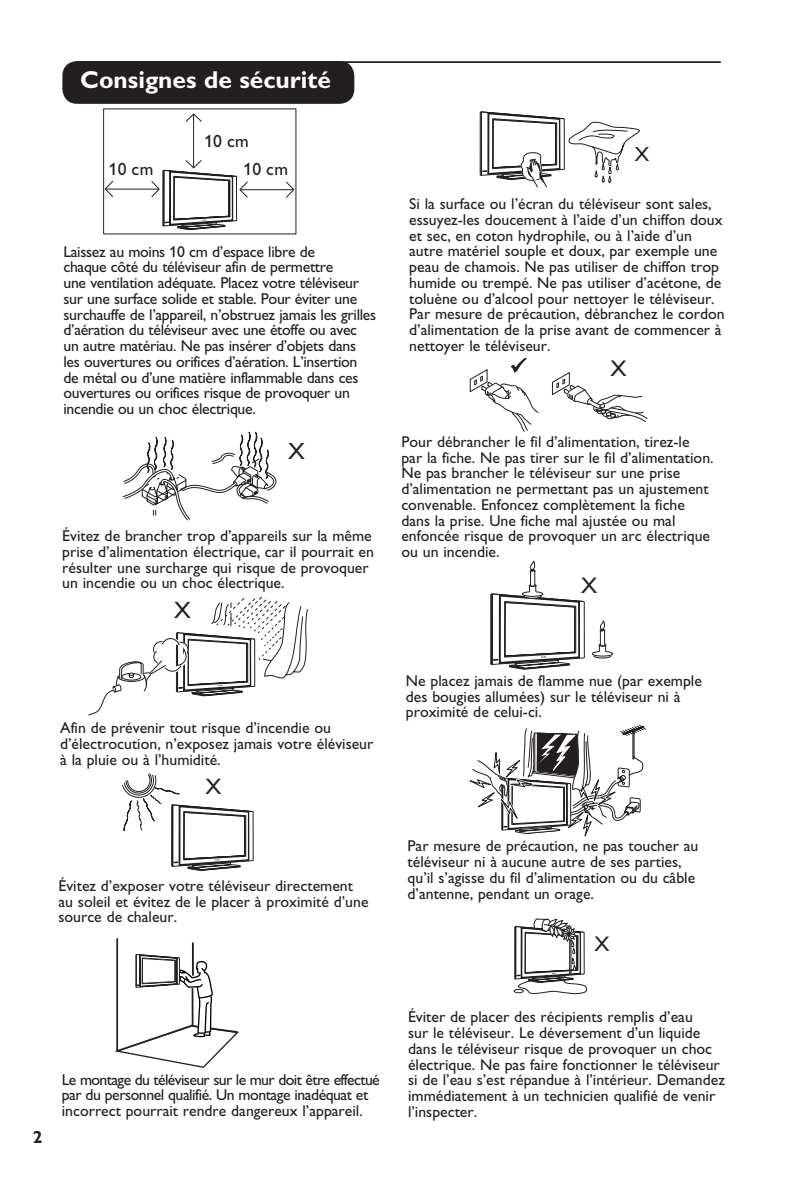
<style>
.page{position:relative;width:797px;height:1194px;background:#fff}
.page>*{position:absolute;margin:0;border:0;box-sizing:border-box;transform-origin:0 0}
.t1{font:700 24.5px "Gill Alt One";color:#fff}
.t2{font:23.62px "Gill Alt One";color:#231f20}
.t3{font:22.75px "Gill Alt One";color:#231f20}
.t4{font:22.4px "Gill Alt One";color:#231f20}
.t5{font:21.18px "Gill Alt One";color:#231f20}
.t6{font:20.47px "Gill Alt One";color:#231f20}
.t7{font:17.68px "Gill Alt One";letter-spacing:.015em;color:#231f20}
.t8{font:700 17.5px "Gill Alt One";color:#231f20}
.t9{font:15.75px/15.8px "Gill Alt One";color:#231f20}
.t10{font:15.75px/15.8px "Gill Alt One";letter-spacing:-.02em;color:#231f20}
.t11{font:15.75px/15.8px "Gill Alt One";letter-spacing:-.03em;color:#231f20}
</style>
<div class="page">
<div style="left:62px;top:61px;width:292px;height:43px;background:#231f20;border-radius:15px"></div>
<hr style="left:334px;top:61px;width:386px;height:2px;background:#231f20">
<svg style="left:479px;top:111px;width:161px;height:77px"></svg>
<svg style="left:104px;top:113px;width:191px;height:117px"></svg>
<svg style="left:88px;top:596px;width:220px;height:275px"></svg>
<svg style="left:122px;top:431px;width:154px;height:90px"></svg>
<svg style="left:469px;top:358px;width:179px;height:74px"></svg>
<div style="left:628px;top:359px;width:13px;height:13px;background:#fff;border-radius:50%"></div>
<svg style="left:490px;top:560px;width:95px;height:110px"></svg>
<svg style="left:591px;top:620px;width:22px;height:39px"></svg>
<svg style="left:469px;top:724px;width:177px;height:113px"></svg>
<svg style="left:115px;top:938px;width:124px;height:130px"></svg>
<svg style="left:513px;top:918px;width:74px;height:77px"></svg>
<h1 class="t1" style="left:80px;top:71px;width:252px">Consignes de sécurité</h1>
<p class="t7" style="left:204px;top:135px;width:46px">10 cm</p>
<p class="t7" style="left:109px;top:163px;width:46px">10 cm</p>
<p class="t7" style="left:243px;top:163px;width:46px">10 cm</p>
<p class="t10" style="left:63px;top:245px;width:314px">Laissez au moins 10 cm d’espace libre de<br>chaque côté du téléviseur afin de permettre<br>une ventilation adéquate. Placez votre téléviseur sur une surface solide et stable. Pour éviter une surchauffe de l’appareil, n’obstruez jamais les grilles d’aération du téléviseur avec une étoffe ou avec un autre matériau. Ne pas insérer d’objets dans les ouvertures ou orifices d’aération. L’insertion de métal ou d’une matière inflammable dans ces ouvertures ou orifices risque de provoquer un incendie ou un choc électrique.</p>
<h2 class="t2" style="left:288px;top:442px;width:18px">X</h2>
<p class="t9" style="left:62px;top:529px;width:313px">Évitez de brancher trop d’appareils sur la même prise d’alimentation électrique, car il pourrait en résulter une surcharge qui risque de provoquer un incendie ou un choc électrique.</p>
<h2 class="t2" style="left:174px;top:602px;width:18px">X</h2>
<p class="t9" style="left:60px;top:722px;width:315px">Afin de prévenir tout risque d’incendie ou d’électrocution, n’exposez jamais votre éléviseur à la pluie ou à l’humidité.</p>
<h3 class="t4" style="left:206px;top:778px;width:17px">X</h3>
<p class="t9" style="left:58px;top:879px;width:311px">Évitez d’exposer votre téléviseur directement au soleil et évitez de le placer à proximité d’une source de chaleur.</p>
<p class="t6" style="left:634px;top:147px;width:16px">X</p>
<p class="t9" style="left:409px;top:198px;width:317px">Si la surface ou l’écran du téléviseur sont sales, essuyez-les doucement à l’aide d’un chiffon doux et sec, en coton hydrophile, ou à l’aide d’un autre matériel souple et doux, par exemple une peau de chamois. Ne pas utiliser de chiffon trop humide ou trempé. Ne pas utiliser d’acétone, de toluène ou d’alcool pour nettoyer le téléviseur.<br>Par mesure de précaution, débranchez le cordon d’alimentation de la prise avant de commencer à nettoyer le téléviseur.</p>
<h3 class="t3" style="left:610px;top:360px;width:18px">X</h3>
<p class="t9" style="left:401px;top:435px;width:314px">Pour débrancher le fil d’alimentation, tirez-le par la fiche. Ne pas tirer sur le fil d’alimentation.<br>Ne pas brancher le téléviseur sur une prise d’alimentation ne permettant pas un ajustement convenable. Enfoncez complètement la fiche dans la prise. Une fiche mal ajustée ou mal enfoncée risque de provoquer un arc électrique ou un incendie.</p>
<h3 class="t3" style="left:581px;top:577px;width:18px">X</h3>
<p class="t9" style="left:406px;top:674px;width:297px">Ne placez jamais de flamme nue (par exemple des bougies allumées) sur le téléviseur ni à proximité de celui-ci.</p>
<p class="t9" style="left:407px;top:840px;width:292px">Par mesure de précaution, ne pas toucher au téléviseur ni à aucune autre de ses parties, qu’il s’agisse du fil d’alimentation ou du câble d’antenne, pendant un orage.</p>
<h3 class="t5" style="left:594px;top:936px;width:17px">X</h3>
<p class="t8" style="left:33px;top:1130px;width:11px">2</p>
<p class="t11" style="left:62px;top:1073px;width:319px">Le montage du téléviseur sur le mur doit être effectué par du personnel qualifié. Un montage inadéquat et incorrect pourrait rendre dangereux l’appareil.</p>
<p class="t9" style="left:408px;top:1011px;width:318px">Éviter de placer des récipients remplis d’eau<br>sur le téléviseur. Le déversement d’un liquide dans le téléviseur risque de provoquer un choc électrique. Ne pas faire fonctionner le téléviseur si de l’eau s’est répandue à l’intérieur. Demandez immédiatement à un technicien qualifié de venir l’inspecter.</p>
</div>
